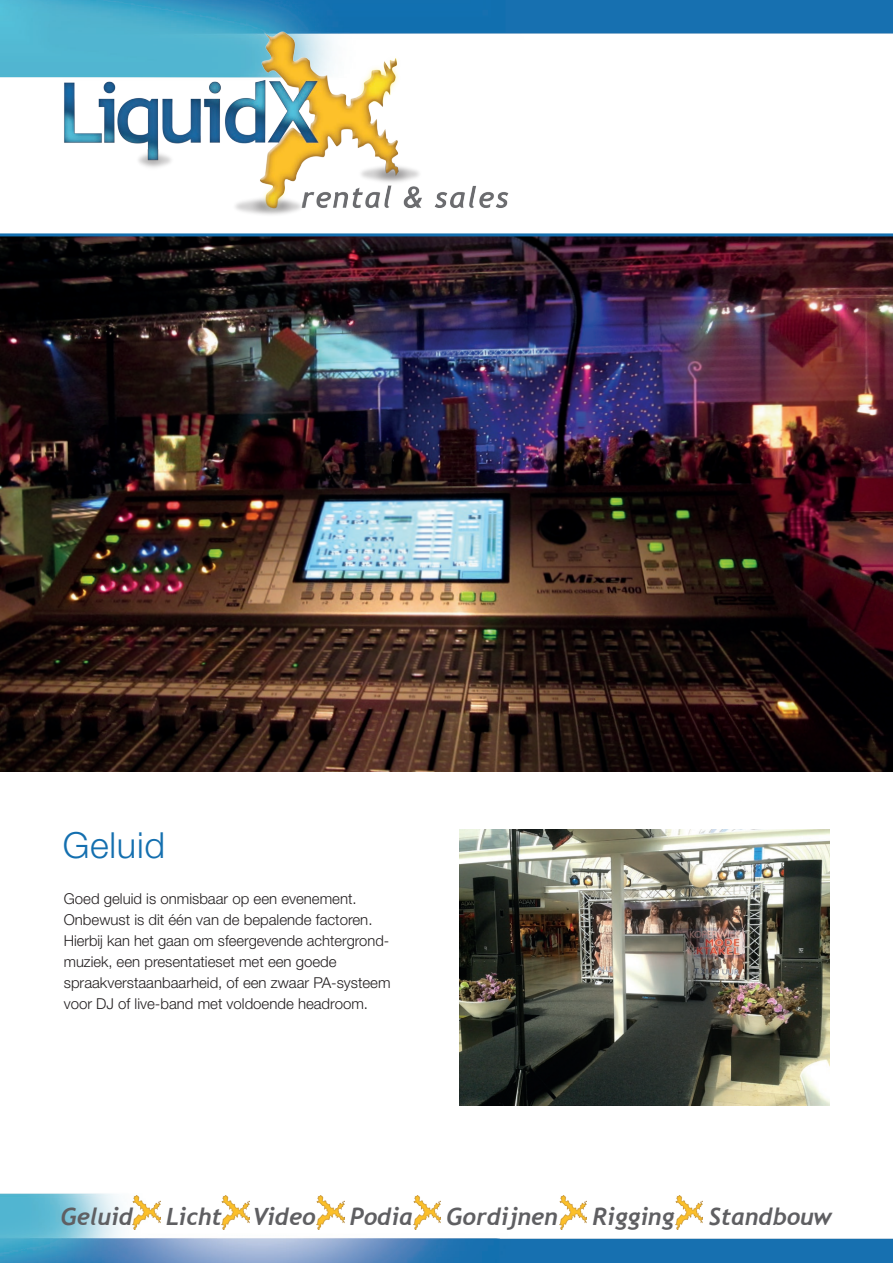
<style>
.page{position:relative;width:893px;height:1263px;background:#fff}
.page>*{position:absolute;margin:0;border:0;box-sizing:border-box;transform-origin:0 0}
.t1{font:300 36px "Helvetica Neue";letter-spacing:.02em;color:#146faf}
.t2{font:italic 700 23.85px "Trebuchet";color:#5f5f62}
.t3{font:300 15px/21px "Helvetica Neue";color:#231f20}
</style>
<div class="page">
<img style="left:0;top:1193px;width:893px;height:70px">
<img style="left:133px;top:1195px;width:27px;height:34px">
<img style="left:222px;top:1195px;width:27px;height:34px">
<img style="left:317px;top:1195px;width:27px;height:34px">
<img style="left:413px;top:1195px;width:28px;height:34px">
<img style="left:559px;top:1195px;width:27px;height:34px">
<img style="left:676px;top:1195px;width:27px;height:34px">
<img style="left:0;top:0;width:893px;height:78px">
<img style="left:45px;top:26px;width:466px;height:189px">
<img style="left:0;top:236px;width:893px;height:536px">
<hr style="left:0;top:233px;width:893px;height:3px;background:#146faf">
<img style="left:459px;top:829px;width:370px;height:277px">
<h1 class="t1" style="left:63px;top:823px;width:104px">Geluid</h1>
<p class="t3" style="left:64px;top:888px;width:328px">Goed geluid is onmisbaar op een evenement.<br>Onbewust is dit één van de bepalende factoren.<br>Hierbij kan het gaan om sfeergevende achtergrond&shy;muziek, een presentatieset met een goede spraakverstaanbaarheid, of een zwaar PA-systeem voor DJ of live-band met voldoende headroom.</p>
<h2 class="t2" style="left:61px;top:1202px;width:73px">Geluid</h2>
<h2 class="t2" style="left:166px;top:1202px;width:57px">Licht</h2>
<h2 class="t2" style="left:252px;top:1202px;width:65px">Video</h2>
<h2 class="t2" style="left:350px;top:1202px;width:65px">Podia</h2>
<h2 class="t2" style="left:446px;top:1202px;width:113px">Gordijnen</h2>
<h2 class="t2" style="left:592px;top:1202px;width:83px">Rigging</h2>
<h2 class="t2" style="left:709px;top:1202px;width:125px">Standbouw</h2>
</div>
